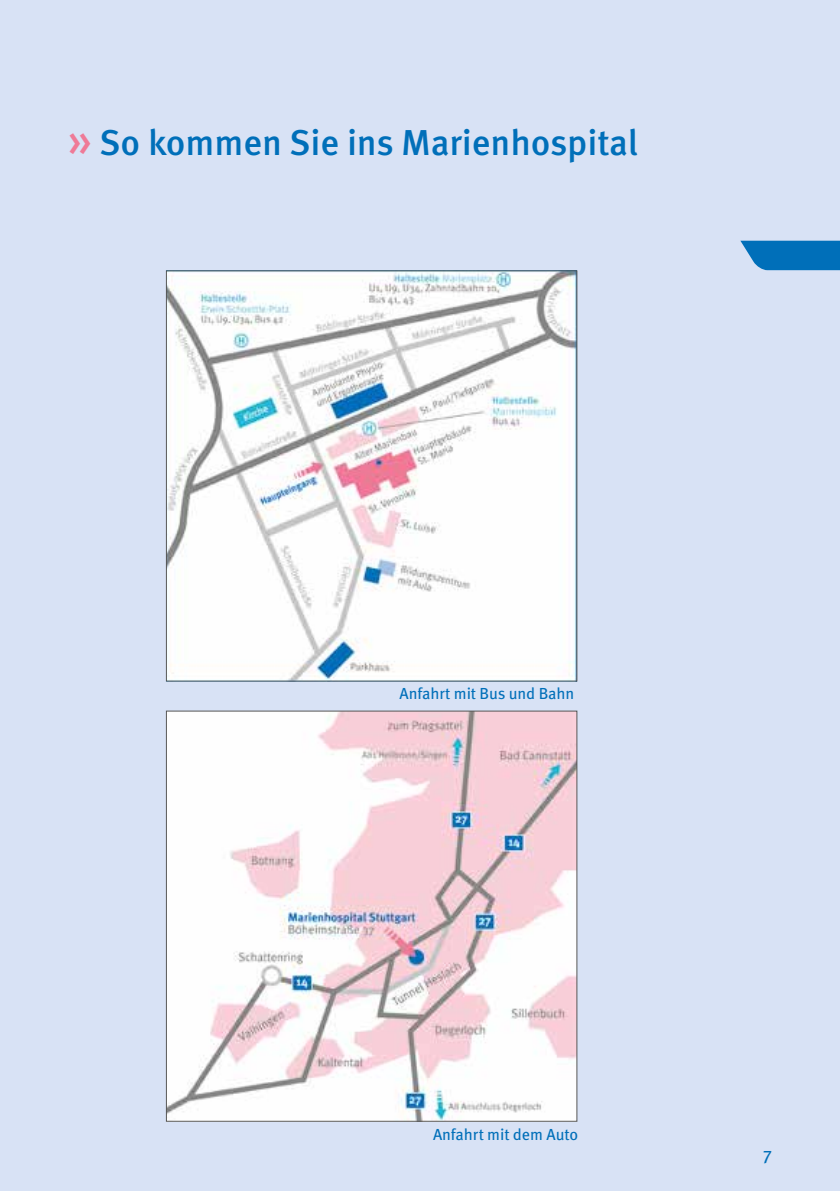
<style>
.page{position:relative;width:840px;height:1191px;background:#fff}
.page>*{position:absolute;margin:0;border:0;box-sizing:border-box;transform-origin:0 0}
.t1{font:500 36px "Meta Pro";letter-spacing:-.005em;color:#006fb9}
.t2{font:18px "Meta Pro";color:#006fb9}
.t3{font:16px "Meta Pro";letter-spacing:-.005em;color:#006fb9}
.s1{font-size:46px;color:#ef7a97}
</style>
<div class="page">
<div style="left:0;top:0;width:839px;height:1191px;background:#d8e2f5"></div>
<img style="left:168px;top:272px;width:407px;height:407px">
<img style="left:168px;top:712px;width:407px;height:407px">
<svg style="left:740px;top:241px;width:99px;height:29px;background:#167abf"></svg>
<h1 class="t1" style="left:68px;top:120px;width:571px"><span class="s1">»</span> So kommen Sie ins Marienhospital</h1>
<p class="t3" style="left:399px;top:683px;width:176px">Anfahrt mit Bus und Bahn</p>
<p class="t3" style="left:433px;top:1124px;width:147px">Anfahrt mit dem Auto</p>
<p class="t2" style="left:762px;top:1142px;width:10px">7</p>
</div>
